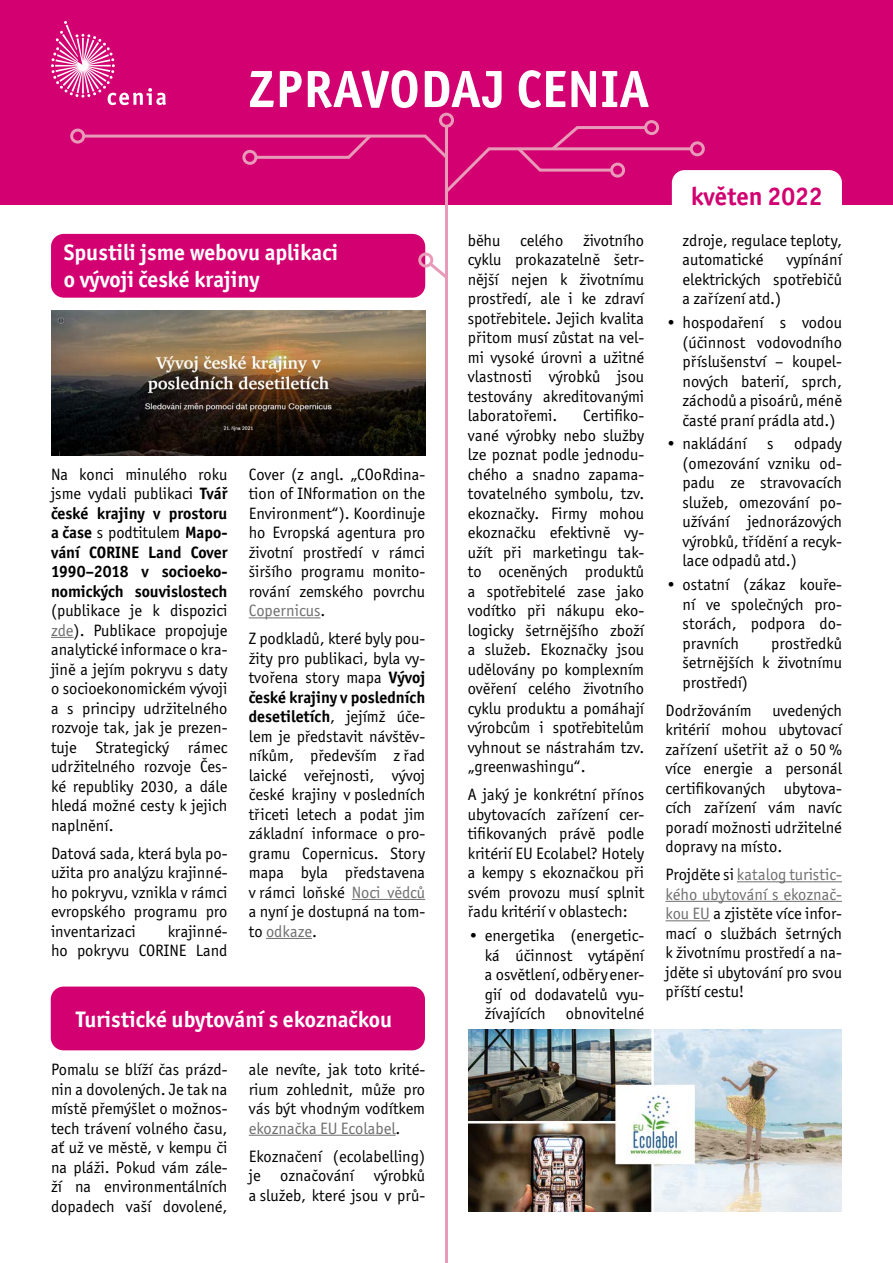
<style>
.page{position:relative;width:893px;height:1263px;background:#fff}
.page>*{position:absolute;margin:0;border:0;box-sizing:border-box;transform-origin:0 0}
.Text_10{font:700 52.5px "Officina Sans Itc TOT";letter-spacing:.015em;color:#fff}
.Text_10-2{font:700 25.5px "Officina Sans Itc TOT";color:#d20070}
.Nadpis_1{font:700 22.5px/27px "Officina Sans Itc TOT";color:#fff}
.Text_10-3{font:16.5px/19.5px "Officina Sans Itc TOT";color:#000;text-align:justify}
.s1{font-weight:700}
.s2{color:#706f6f}
</style>
<div class="page">
<div style="left:51px;top:234px;width:374px;height:64px;background:#d20070;border-radius:13px"></div>
<div style="left:0;top:0;width:893px;height:204px;background:#d20070"></div>
<svg style="left:51px;top:21px;width:115px;height:84px"></svg>
<svg style="left:428px;top:260px;width:17px;height:18px"></svg>
<div style="left:418px;top:253px;width:15px;height:15px;border:3px solid #e89ab9;border-radius:50%"></div>
<div style="left:644px;top:120px;width:15px;height:15px;border:3px solid #e89ab9;border-radius:50%"></div>
<hr style="left:445px;top:126px;width:3px;height:1137px;background:#e89ab9">
<div style="left:439px;top:113px;width:15px;height:15px;border:3px solid #e89ab9;border-radius:50%"></div>
<svg style="left:81px;top:125px;width:761px;height:80px"></svg>
<div style="left:70px;top:129px;width:15px;height:15px;border:3px solid #e89ab9;border-radius:50%"></div>
<svg style="left:51px;top:637px;width:23px;height:1px"></svg>
<hr style="left:249px;top:617px;width:71px;height:1px;background:#706f6f">
<hr style="left:352px;top:899px;width:73px;height:1px;background:#706f6f">
<hr style="left:266px;top:938px;width:46px;height:1px;background:#706f6f">
<div style="left:51px;top:986px;width:374px;height:64px;background:#d20070;border-radius:13px"></div>
<hr style="left:249px;top:1135px;width:147px;height:1px;background:#706f6f">
<img style="left:51px;top:311px;width:374px;height:144px">
<img style="left:468px;top:1029px;width:374px;height:183px">
<hr style="left:737px;top:881px;width:105px;height:1px;background:#706f6f">
<hr style="left:665px;top:901px;width:177px;height:1px;background:#706f6f">
<hr style="left:665px;top:920px;width:45px;height:1px;background:#706f6f">
<p class="Text_10" style="left:248px;top:57px;width:402px">ZPRAVODAJ CENIA</p>
<p class="Nadpis_1" style="left:64px;top:239px;width:276px">Spustili jsme webovu aplikaci o vývoji české krajiny</p>
<p class="Text_10-3" style="left:51px;top:464px;width:178px">Na konci minulého roku jsme vydali publikaci <span class="s1">Tvář české krajiny v prostoru a čase</span> s podtitulem <span class="s1">Mapo&shy;vání CORINE Land Cover 1990–2018 v socioeko&shy;nomických souvislostech </span>(publikace je k dispozici <span class="s2">zde</span>). Publikace propojuje analytické informace o kra&shy;jině a jejím pokryvu s daty o socioekonomickém vývoji a s principy udržitelného rozvoje tak, jak je prezen&shy;tuje Strategický rámec udržitelného rozvoje Čes&shy;ké republiky 2030, a dále hledá možné cesty k jejich naplnění.</p>
<p class="Text_10-3" style="left:51px;top:843px;width:178px">Datová sada, která byla po&shy;užita pro analýzu krajinné&shy;ho pokryvu, vznikla v rámci evropského programu pro inventarizaci</p>
<p class="Text_10-3" style="left:51px;top:921px;width:178px;text-align:right">krajinné-<br>ho pokryvu CORINE Land</p>
<p class="Text_10-3" style="left:249px;top:464px;width:178px">Cover (z angl. „COoRdina&shy;tion of INformation on the Environment“). Koordinuje ho Evropská agentura pro životní prostředí v rámci širšího programu monito&shy;rování zemského povrchu <span class="s2">Copernicus</span>.</p>
<p class="Text_10-3" style="left:249px;top:629px;width:178px">Z podkladů, které byly pou&shy;žity pro publikaci, byla vy&shy;tvořena story mapa <span class="s1">Vývoj české krajiny v posledních desetiletích</span>, jejímž úče&shy;lem je představit návštěv&shy;níkům, především z řad laické veřejnosti, vývoj české krajiny v posledních třiceti letech a podat jim základní informace o pro&shy;gramu Copernicus. Story mapa byla představena v rámci loňské <span class="s2">Noci vědců </span>a nyní je dostupná na tom&shy;to <span class="s2">odkaze</span>.</p>
<p class="Nadpis_1" style="left:76px;top:1005px;width:317px">Turistické ubytování s ekoznačkou</p>
<p class="Text_10-3" style="left:51px;top:1060px;width:178px">Pomalu se blíží čas prázd&shy;nin a dovolených. Je tak na místě přemýšlet o možnos&shy;tech trávení volného času, ať už ve městě, v kempu či na pláži. Pokud vám zále&shy;ží na environmentálních dopadech vaší dovolené,</p>
<p class="Text_10-3" style="left:249px;top:1060px;width:178px">ale nevíte, jak toto krité&shy;rium zohlednit, může pro vás být vhodným vodítkem <span class="s2">ekoznačka EU Ecolabel</span>.</p>
<p class="Text_10-3" style="left:249px;top:1146px;width:178px">Ekoznačení (ecolabelling) je označování výrobků a služeb, které jsou v prů-</p>
<p class="Text_10-3" style="left:468px;top:231px;width:178px">běhu celého životního cyklu prokazatelně šetr&shy;nější nejen k životnímu prostředí, ale i ke zdraví spotřebitele. Jejich kvalita přitom musí zůstat na vel&shy;mi vysoké úrovni a užitné vlastnosti výrobků jsou testovány akreditovanými laboratořemi.</p>
<p class="Text_10-3" style="left:468px;top:406px;width:178px;text-indent:115px">Certifiko&shy;vané výrobky nebo služby lze poznat podle jednodu&shy;chého a snadno zapama&shy;tovatelného symbolu, tzv. ekoznačky. Firmy mohou ekoznačku efektivně vy&shy;užít při marketingu tak&shy;to oceněných produktů a spotřebitelé zase jako vodítko při nákupu eko&shy;logicky šetrnějšího zboží a služeb. Ekoznačky jsou udělovány po komplexním ověření celého životního cyklu produktu a pomáhají výrobcům i spotřebitelům vyhnout se nástrahám tzv. „greenwashingu“.</p>
<p class="Text_10-3" style="left:468px;top:785px;width:178px">A jaký je konkrétní přínos ubytovacích zařízení cer&shy;tifikovaných právě podle kritérií EU Ecolabel? Hotely a kempy s ekoznačkou při svém provozu musí splnit řadu kritérií v oblastech:</p>
<p class="Text_10-3" style="left:485px;top:926px;width:161px;text-indent:-17px">• energetika (energetic&shy;ká účinnost vytápění a osvětlení, odběry ener&shy;gií od dodavatelů vyu&shy;žívajících obnovitelné</p>
<p class="Text_10-2" style="left:691px;top:180px;width:133px">květen 2022</p>
<p class="Text_10-3" style="left:682px;top:231px;width:161px">zdroje, regulace teploty, automatické</p>
<p class="Text_10-3" style="left:682px;top:250px;width:161px;text-indent:104px">vypínání elektrických spotřebičů a zařízení atd.)</p>
<p class="Text_10-3" style="left:682px;top:313px;width:161px;text-indent:-17px">• hospodaření s vodou (účinnost vodovodního příslušenství – koupel&shy;nových baterií, sprch, záchodů a pisoárů, méně časté praní prádla atd.)</p>
<p class="Text_10-3" style="left:682px;top:434px;width:161px;text-indent:-17px">• nakládání s odpady (omezování vzniku od&shy;padu ze stravovacích služeb, omezování po&shy;užívání jednorázových výrobků, třídění a recyk&shy;lace odpadů atd.)</p>
<p class="Text_10-3" style="left:682px;top:575px;width:161px;text-indent:-17px">• ostatní (zákaz kouře&shy;ní ve společných pro&shy;storách, podpora do&shy;pravních</p>
<p class="Text_10-3" style="left:682px;top:633px;width:161px;text-indent:89px">prostředků šetrnějších k životnímu prostředí)</p>
<p class="Text_10-3" style="left:665px;top:700px;width:88px">Dodržováním</p>
<p class="Text_10-3" style="left:665px;top:700px;width:178px;text-indent:107px">uvedených kritérií mohou ubytovací zařízení ušetřit až o 50 % více energie a personál certifikovaných ubytova&shy;cích zařízení vám navíc poradí možnosti udržitelné dopravy na místo.</p>
<p class="Text_10-3" style="left:665px;top:865px;width:178px">Projděte si <span class="s2">katalog turistic&shy;kého ubytování s ekoznač&shy;kou EU</span> a zjistěte více infor&shy;mací o službách šetrných k životnímu prostředí a na&shy;jděte si ubytování pro svou příští cestu!</p>
</div>
